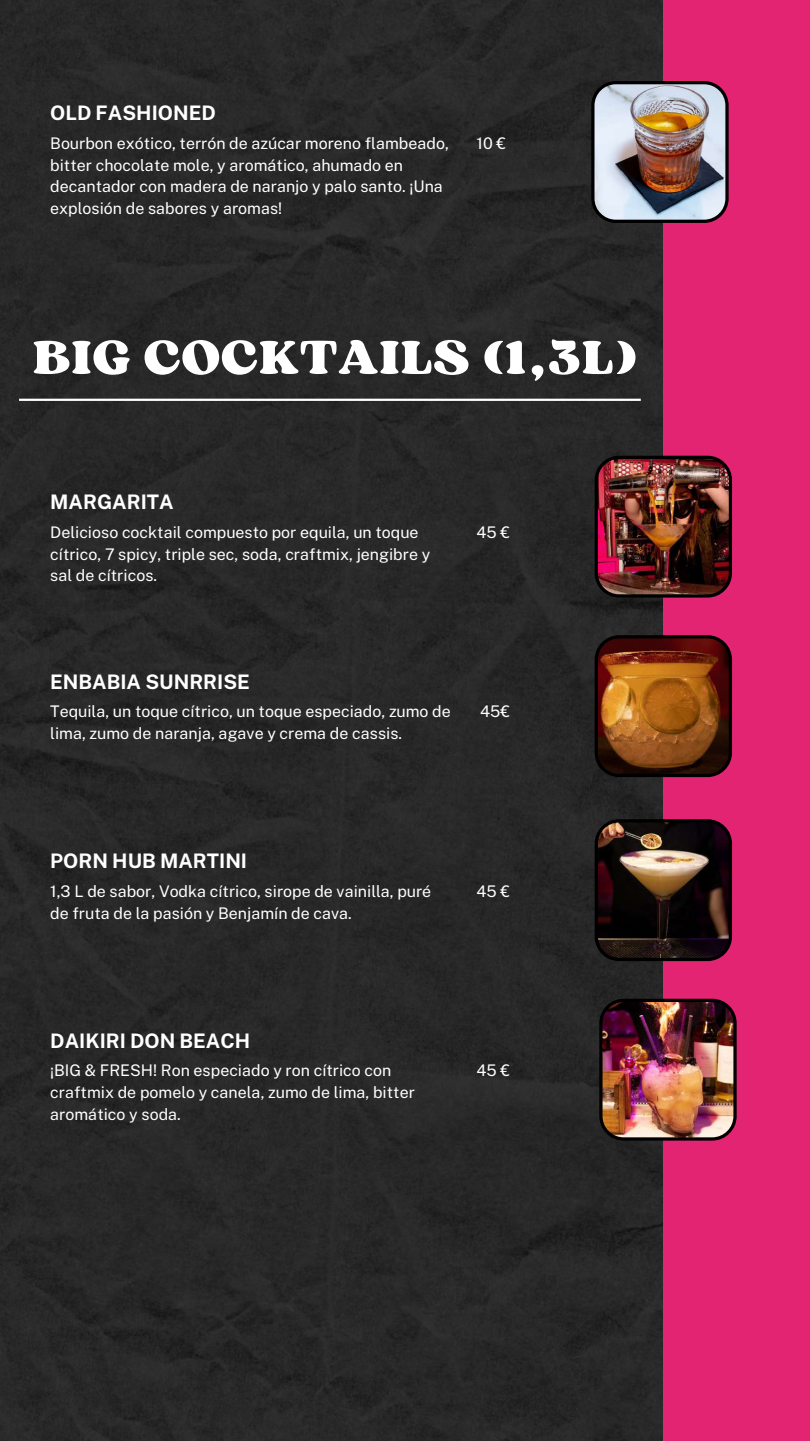
<style>
.page{position:relative;width:810px;height:1441px;background:#fff}
.page>*{position:absolute;margin:0;border:0;box-sizing:border-box;transform-origin:0 0}
.t1{font:50px "Sergio Trendy";letter-spacing:.025em;color:#fff}
.t2{font:700 20px "Public Sans";color:#fff}
.t3{font:16px/21.8px "Public Sans";color:#fff}
</style>
<div class="page">
<div style="left:0;top:0;width:663px;height:1440px;background:#282828"></div>
<div style="left:663px;top:0;width:147px;height:1440px;background:#e32473"></div>
<img style="left:595px;top:455px;width:137px;height:142px">
<img style="left:595px;top:635px;width:137px;height:142px">
<img style="left:595px;top:819px;width:137px;height:141px">
<img style="left:599px;top:998px;width:138px;height:142px">
<img style="left:591px;top:81px;width:138px;height:142px">
<hr style="left:19px;top:398px;width:622px;height:3px;background:#fff">
<p class="t2" style="left:50px;top:101px;width:167px">OLD FASHIONED</p>
<p class="t3" style="left:50px;top:132px;width:400px">Bourbon exótico, terrón de azúcar moreno flambeado, bitter chocolate mole, y aromático, ahumado en decantador con madera de naranjo y palo santo. ¡Una explosión de sabores y aromas!</p>
<p class="t3" style="left:477px;top:132px;width:31px">10 €</p>
<h1 class="t1" style="left:33px;top:326px;width:606px">BIG COCKTAILS (1,3L)</h1>
<p class="t2" style="left:50px;top:490px;width:125px">MARGARITA</p>
<p class="t3" style="left:50px;top:521px;width:381px">Delicioso cocktail compuesto por equila, un toque cítrico, 7 spicy, triple sec, soda, craftmix, jengibre y sal de cítricos.</p>
<p class="t3" style="left:477px;top:521px;width:35px">45 €</p>
<p class="t2" style="left:50px;top:669px;width:201px">ENBABIA SUNRRISE</p>
<p class="t3" style="left:50px;top:700px;width:402px">Tequila, un toque cítrico, un toque especiado, zumo de lima, zumo de naranja, agave y crema de cassis.</p>
<p class="t3" style="left:480px;top:700px;width:31px">45€</p>
<p class="t2" style="left:50px;top:849px;width:198px">PORN HUB MARTINI</p>
<p class="t3" style="left:50px;top:879px;width:383px">1,3 L de sabor, Vodka cítrico, sirope de vainilla, puré de fruta de la pasión y Benjamín de cava.</p>
<p class="t3" style="left:477px;top:879px;width:35px">45 €</p>
<p class="t2" style="left:50px;top:1028px;width:201px">DAIKIRI DON BEACH</p>
<p class="t3" style="left:50px;top:1059px;width:366px">¡BIG &amp; FRESH! Ron especiado y ron cítrico con craftmix de pomelo y canela, zumo de lima, bitter aromático y soda.</p>
<p class="t3" style="left:477px;top:1059px;width:35px">45 €</p>
</div>
